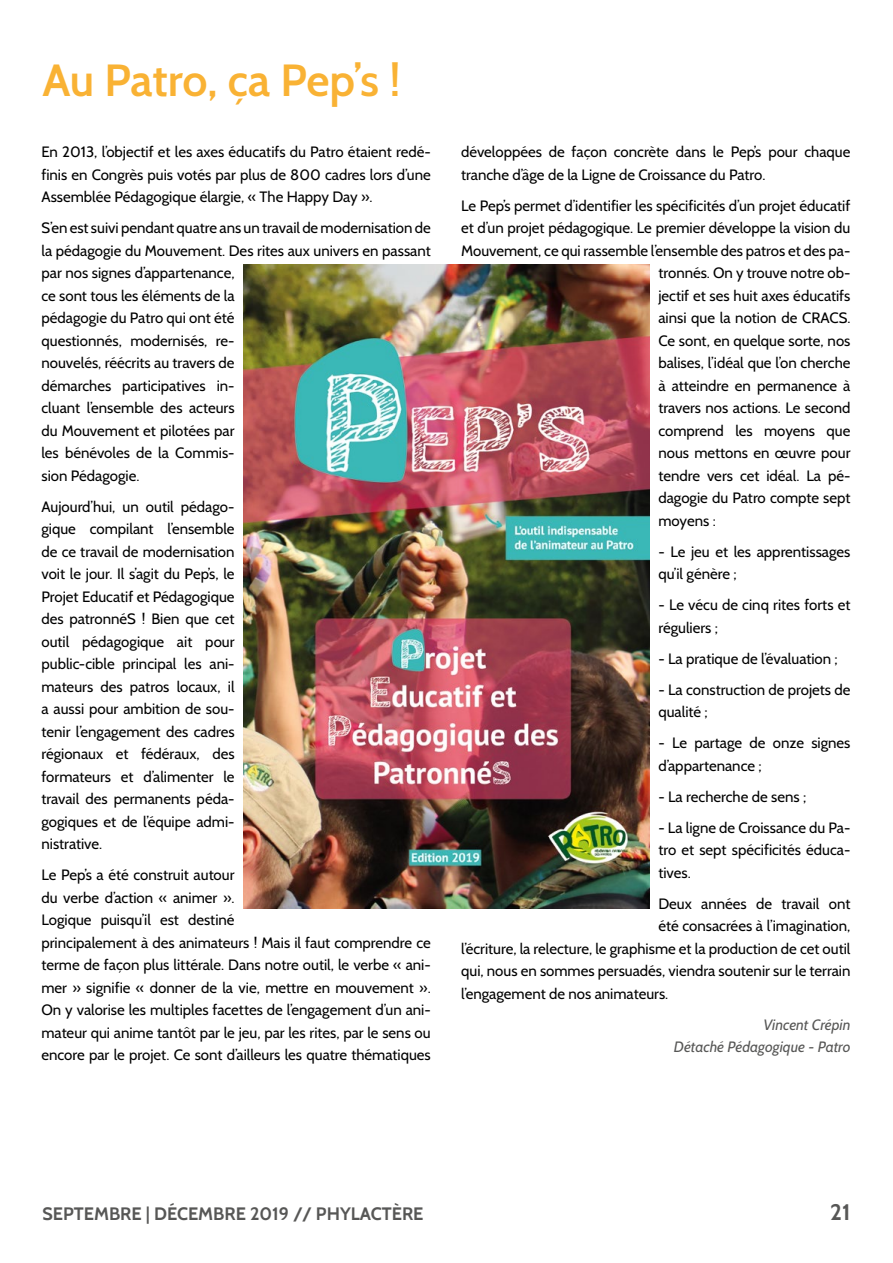
<style>
.page{position:relative;width:893px;height:1263px;background:#fff}
.page>*{position:absolute;margin:0;border:0;box-sizing:border-box;transform-origin:0 0}
.t1{font:600 45px "Cabin";letter-spacing:-.01em;color:#f9b234}
.t2{font:700 22.5px "Cabin";color:#575756}
.t3{font:700 18px "Cabin";color:#575756}
.t4{font:15px/22.5px "Cabin";color:#000}
.t5{font:italic 15px/22.5px "Cabin";color:#575756;text-align:right}
</style>
<div class="page">
<img style="left:243px;top:265px;width:407px;height:643px">
<h1 class="t1" style="left:43px;top:52px;width:359px">Au Patro, ça Pep’s !</h1>
<p class="t4" style="left:41px;top:140px;width:391px;text-align:justify">En 2013, l’objectif et les axes éducatifs du Patro étaient redé&shy;finis en Congrès puis votés par plus de 800 cadres lors d’une Assemblée Pédagogique élargie, « The Happy Day ».</p>
<p class="t4" style="left:41px;top:216px;width:391px">S’en est suivi pendant quatre ans un travail de modernisation de la pédagogie du Mouvement. Des rites aux univers en passant par nos signes d’appartenance,<br>ce sont tous les éléments de la<br>pédagogie du Patro qui ont été<br>questionnés, modernisés, re-<br>nouvelés, réécrits au travers de<br>démarches participatives in-<br>cluant l’ensemble des acteurs<br>du Mouvement et pilotées par<br>les bénévoles de la Commis-<br>sion Pédagogie.</p>
<p class="t4" style="left:41px;top:495px;width:195px;text-align:justify">Aujourd’hui, un outil pédago&shy;gique compilant l’ensemble de ce travail de modernisation voit le jour. Il s’agit du Pep’s, le Projet Educatif et Pédagogique des patronnéS ! Bien que cet outil pédagogique ait pour public-cible principal les ani&shy;mateurs des patros locaux, il a aussi pour ambition de sou&shy;tenir l’engagement des cadres régionaux et fédéraux, des formateurs et d’alimenter le travail des permanents péda&shy;gogiques et de l’équipe admi&shy;nistrative.</p>
<p class="t4" style="left:41px;top:863px;width:391px">Le Pep’s a été construit autour<br>du verbe d’action « animer ».<br>Logique puisqu’il est destiné<br>principalement à des animateurs ! Mais il faut comprendre ce terme de façon plus littérale. Dans notre outil, le verbe « ani&shy;mer » signifie « donner de la vie, mettre en mouvement ».<br>On y valorise les multiples facettes de l’engagement d’un ani&shy;mateur qui anime tantôt par le jeu, par les rites, par le sens ou encore par le projet. Ce sont d’ailleurs les quatre thématiques</p>
<p class="t4" style="left:461px;top:140px;width:391px">développées de façon concrète dans le Pep’s pour chaque tranche d’âge de la Ligne de Croissance du Patro.</p>
<p class="t4" style="left:461px;top:194px;width:391px">Le Pep’s permet d’identifier les spécificités d’un projet éducatif</p>
<p class="t4" style="left:461px;top:216px;width:391px">et d’un projet pédagogique. Le premier développe la vision du</p>
<p class="t4" style="left:461px;top:239px;width:391px">Mouvement, ce qui rassemble l’ensemble des patros et des pa-</p>
<p class="t4" style="left:658px;top:261px;width:194px">tronnés. On y trouve notre ob-</p>
<p class="t4" style="left:658px;top:284px;width:194px">jectif et ses huit axes éducatifs</p>
<p class="t4" style="left:658px;top:306px;width:194px">ainsi que la notion de CRACS.</p>
<p class="t4" style="left:658px;top:329px;width:194px">Ce sont, en quelque sorte, nos</p>
<p class="t4" style="left:658px;top:351px;width:194px">balises, l’idéal que l’on cherche</p>
<p class="t4" style="left:658px;top:374px;width:194px">à atteindre en permanence à</p>
<p class="t4" style="left:658px;top:396px;width:194px">travers nos actions. Le second</p>
<p class="t4" style="left:658px;top:419px;width:194px">comprend les moyens que</p>
<p class="t4" style="left:658px;top:441px;width:194px">nous mettons en œuvre pour</p>
<p class="t4" style="left:658px;top:464px;width:194px">tendre vers cet idéal. La pé-</p>
<p class="t4" style="left:658px;top:486px;width:194px">dagogie du Patro compte sept</p>
<p class="t4" style="left:658px;top:509px;width:59px">moyens :</p>
<p class="t4" style="left:658px;top:540px;width:194px">- Le jeu et les apprentissages qu’il génère ;</p>
<p class="t4" style="left:658px;top:593px;width:194px">- Le vécu de cinq rites forts et réguliers ;</p>
<p class="t4" style="left:658px;top:647px;width:181px">- La pratique de l’évaluation ;</p>
<p class="t4" style="left:658px;top:678px;width:194px">- La construction de projets de qualité ;</p>
<p class="t4" style="left:658px;top:731px;width:194px">- Le partage de onze signes d’appartenance ;</p>
<p class="t4" style="left:658px;top:785px;width:149px">- La recherche de sens ;</p>
<p class="t4" style="left:658px;top:816px;width:194px;text-align:justify">- La ligne de Croissance du Pa&shy;tro et sept spécificités éduca&shy;tives.</p>
<p class="t4" style="left:658px;top:892px;width:194px">Deux années de travail ont</p>
<p class="t4" style="left:658px;top:914px;width:194px">été consacrées à l’imagination,</p>
<p class="t4" style="left:461px;top:937px;width:391px">l’écriture, la relecture, le graphisme et la production de cet outil</p>
<p class="t4" style="left:461px;top:959px;width:391px">qui, nous en sommes persuadés, viendra soutenir sur le terrain</p>
<p class="t4" style="left:461px;top:982px;width:209px">l’engagement de nos animateurs.</p>
<p class="t5" style="left:674px;top:1013px;width:178px">Vincent Crépin<br>Détaché Pédagogique - Patro</p>
<p class="t3" style="left:43px;top:1203px;width:382px">SEPTEMBRE | DÉCEMBRE 2019 // PHYLACTÈRE</p>
<h2 class="t2" style="left:830px;top:1199px;width:22px">21</h2>
</div>
